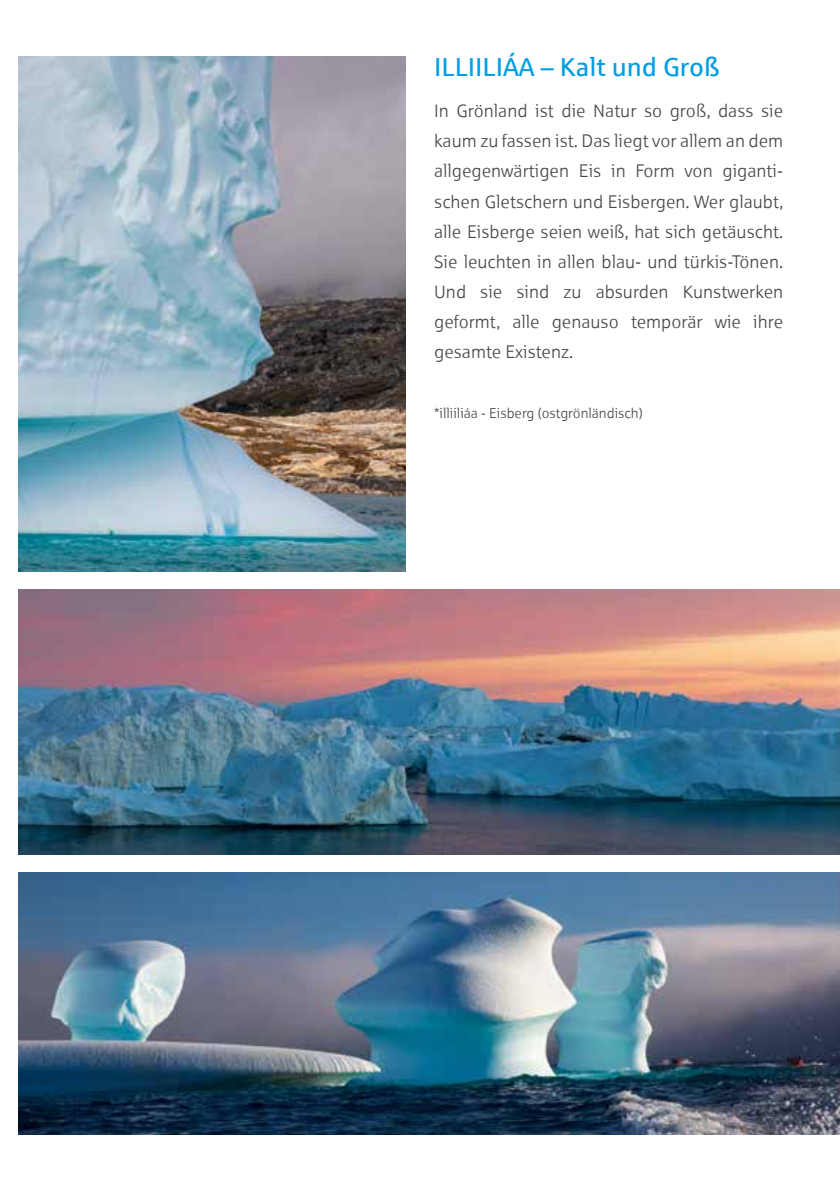
<style>
.page{position:relative;width:840px;height:1191px;background:#fff}
.page>*{position:absolute;margin:0;border:0;box-sizing:border-box;transform-origin:0 0}
.t1{font:26px "Sparkasse Rg";color:#009ee3}
.t2{font:18px/30px "Sparkasse Lt";color:#484847;text-align:justify}
.t3{font:14px "Sparkasse Lt";color:#484847}
</style>
<div class="page">
<img style="left:18px;top:590px;width:821px;height:264px">
<img style="left:18px;top:57px;width:387px;height:514px">
<img style="left:18px;top:873px;width:821px;height:261px">
<h1 class="t1" style="left:434px;top:51px;width:287px">ILLIILIÁA – Kalt und Groß</h1>
<p class="t2" style="left:434px;top:96px;width:350px">In Grönland ist die Natur so groß, dass sie kaum zu fassen ist. Das liegt vor allem an dem allgegenwärtigen Eis in Form von giganti&shy;schen Gletschern und Eisbergen. Wer glaubt, alle Eisberge seien weiß, hat sich getäuscht.<br>Sie leuchten in allen blau- und türkis-Tönen.<br>Und sie sind zu absurden Kunstwerken geformt, alle genauso temporär wie ihre gesamte Existenz.</p>
<p class="t3" style="left:434px;top:404px;width:210px">*illiiliáa - Eisberg (ostgrönländisch)</p>
</div>
